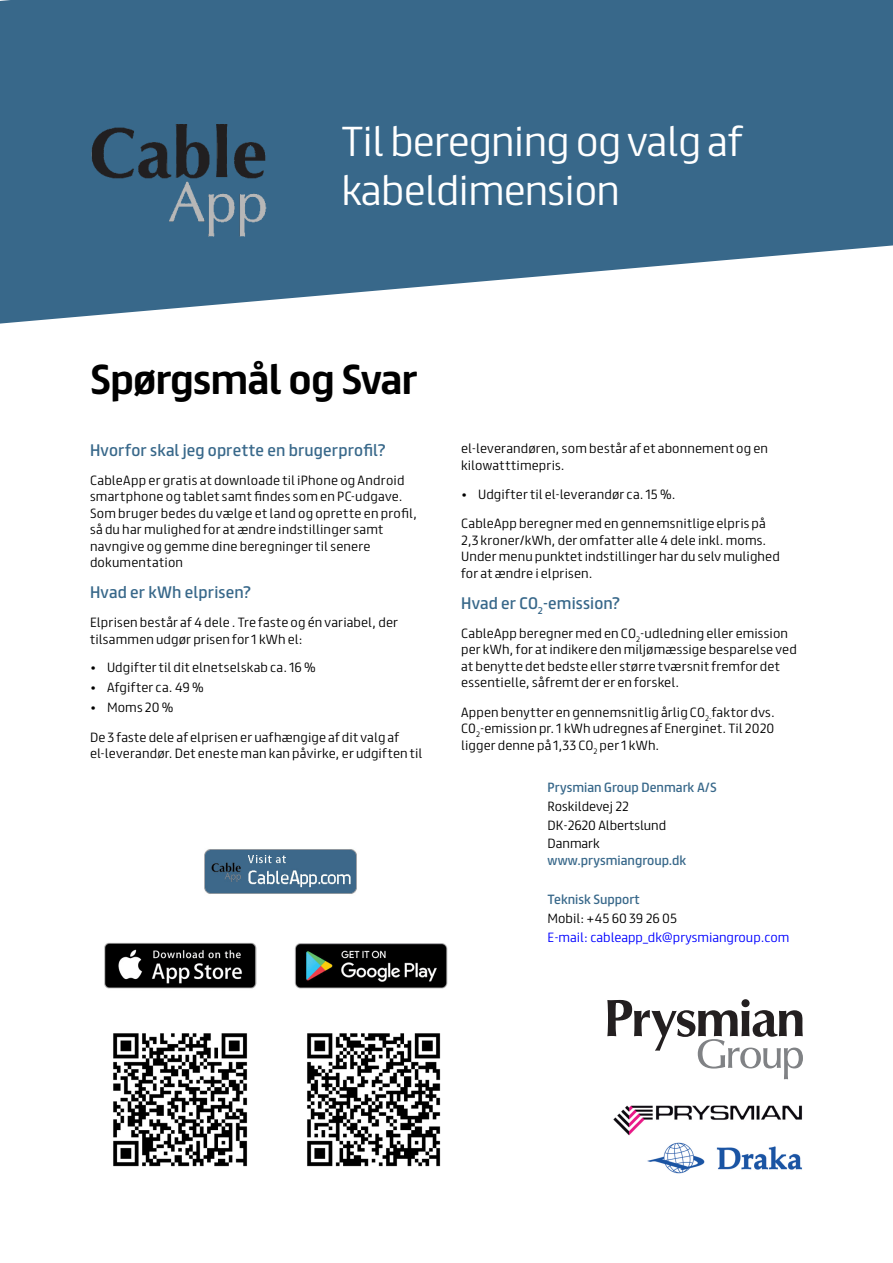
<style>
.page{position:relative;width:893px;height:1263px;background:#fff}
.page>*{position:absolute;margin:0;border:0;box-sizing:border-box;transform-origin:0 0}
.t1{font:300 37.5px "FS Truman";letter-spacing:-.02em;color:#fff}
.t2{font:700 37.5px "FS Truman";letter-spacing:-.02em;color:#000}
.PG_Foldrar{font:15px "FS Truman";letter-spacing:.01em;color:#38688a}
.PG_Foldrar-2{font:300 12px/16.5px "FS Truman";letter-spacing:.015em;color:#000}
.t3{font:12px "FS Truman";color:#38688a}
.t4{font:300 12px "FS Truman";color:#00f}
</style>
<div class="page">
<svg style="left:0;top:0;width:893px;height:324px;background:#527c99"></svg>
<img style="left:90px;top:90px;width:177px;height:177px">
<svg style="left:607px;top:999px;width:196px;height:80px"></svg>
<img style="left:613px;top:1105px;width:189px;height:69px">
<img style="left:204px;top:849px;width:153px;height:45px">
<img style="left:104px;top:942px;width:153px;height:47px">
<img style="left:294px;top:943px;width:154px;height:46px">
<img style="left:113px;top:1033px;width:135px;height:134px">
<img style="left:307px;top:1033px;width:134px;height:134px">
<p class="t1" style="left:341px;top:109px;width:403px">Til beregning og valg af</p>
<p class="t1" style="left:341px;top:158px;width:280px">kabeldimension</p>
<p class="t2" style="left:90px;top:346px;width:329px">Spørgsmål og Svar</p>
<p class="PG_Foldrar" style="left:90px;top:437px;width:297px">Hvorfor skal jeg oprette en brugerprofil?</p>
<p class="PG_Foldrar-2" style="left:90px;top:471px;width:329px">CableApp er gratis at downloade til iPhone og Android smartphone og tablet samt findes som en PC-udgave.<br>Som bruger bedes du vælge et land og oprette en profil, så du har mulighed for at ændre indstillinger samt navngive og gemme dine beregninger til senere dokumentation</p>
<p class="PG_Foldrar" style="left:90px;top:579px;width:162px">Hvad er kWh elprisen?</p>
<p class="PG_Foldrar-2" style="left:90px;top:613px;width:310px">Elprisen består af 4 dele . Tre faste og én variabel, der tilsammen udgør prisen for 1 kWh el:</p>
<p class="PG_Foldrar-2" style="left:90px;top:658px;width:227px">• Udgifter til dit elnetselskab ca. 16 %</p>
<p class="PG_Foldrar-2" style="left:90px;top:678px;width:115px">• Afgifter ca. 49 %</p>
<p class="PG_Foldrar-2" style="left:90px;top:698px;width:85px">• Moms 20 %</p>
<p class="PG_Foldrar-2" style="left:90px;top:727px;width:334px">De 3 faste dele af elprisen er uafhængige af dit valg af el-leverandør. Det eneste man kan påvirke, er udgiften til</p>
<p class="PG_Foldrar-2" style="left:461px;top:439px;width:308px">el-leverandøren, som består af et abonnement og en kilowatttimepris.</p>
<p class="PG_Foldrar-2" style="left:461px;top:485px;width:216px">• Udgifter til el-leverandør ca. 15 %.</p>
<p class="PG_Foldrar-2" style="left:461px;top:514px;width:320px">CableApp beregner med en gennemsnitlige elpris på 2,3 kroner/kWh, der omfatter alle 4 dele inkl. moms.<br>Under menu punktet indstillinger har du selv mulighed for at ændre i elprisen.</p>
<p class="PG_Foldrar" style="left:461px;top:590px;width:160px">Hvad er CO<sub>2</sub>-emission?</p>
<p class="PG_Foldrar-2" style="left:461px;top:624px;width:337px">CableApp beregner med en CO<sub>2</sub>-udledning eller emission per kWh, for at indikere den miljømæssige besparelse ved at benytte det bedste eller større tværsnit fremfor det essentielle, såfremt der er en forskel.</p>
<p class="PG_Foldrar-2" style="left:461px;top:703px;width:315px;text-align:justify">Appen benytter en gennemsnitlig årlig CO<sub>2-</sub>faktor dvs.<br>C0<sub>2</sub>-emission pr. 1 kWh udregnes af Energinet. Til 2020 ligger denne på 1,33 CO<sub>2</sub> per 1 kWh.</p>
<p class="t3" style="left:548px;top:777px;width:171px">Prysmian Group Denmark A/S</p>
<p class="PG_Foldrar-2" style="left:548px;top:797px;width:83px">Roskildevej 22</p>
<p class="PG_Foldrar-2" style="left:548px;top:816px;width:120px">DK-2620 Albertslund</p>
<p class="PG_Foldrar-2" style="left:548px;top:833px;width:54px">Danmark</p>
<p class="t3" style="left:548px;top:850px;width:140px">www.prysmiangroup.dk</p>
<p class="t3" style="left:548px;top:889px;width:94px">Teknisk Support</p>
<p class="PG_Foldrar-2" style="left:548px;top:909px;width:131px">Mobil: +45 60 39 26 05</p>
<p class="t4" style="left:548px;top:926px;width:243px">E-mail: cableapp_dk@prysmiangroup.com</p>
</div>
